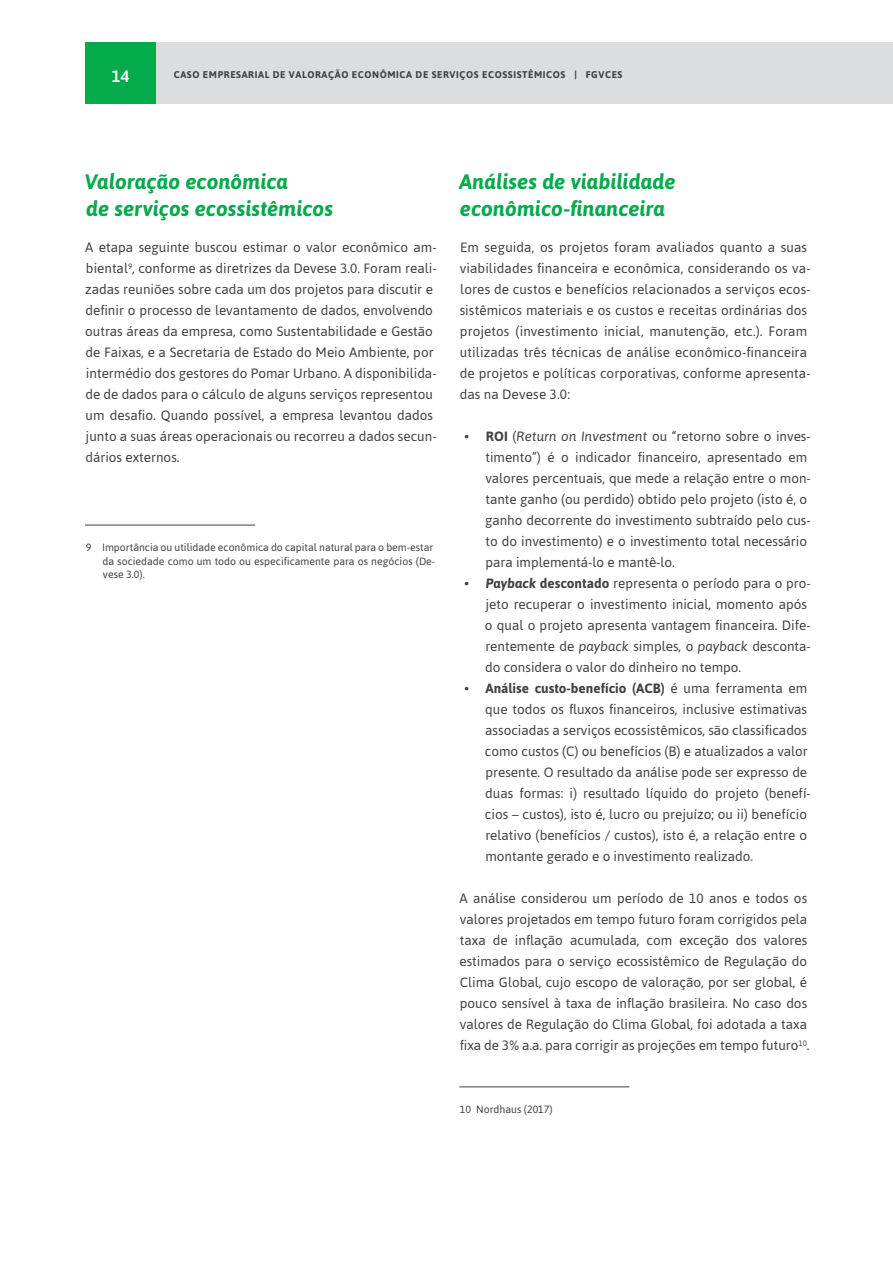
<style>
.page{position:relative;width:893px;height:1263px;background:#fff}
.page>*{position:absolute;margin:0;border:0;box-sizing:border-box;transform-origin:0 0}
.t1{font:italic 700 21px/27px "Asap";letter-spacing:.005em;color:#05aa4b}
.t2{font:500 16.5px "Asap";color:#fff}
.t3{font:13.5px/21px "Asap";color:#414042}
.t4{font:10.5px/13.5px "Asap";color:#414042}
.t5{font:700 9.75px "Asap";letter-spacing:.06em;color:#414042}
.s1{font-weight:700}
.s2{font-style:italic}
.s3{font-weight:700;font-style:italic}
</style>
<div class="page">
<div style="left:85px;top:43px;width:808px;height:61px;background:#dcddde"></div>
<div style="left:85px;top:43px;width:71px;height:61px;background:#05aa4b"></div>
<hr style="left:85px;top:525px;width:170px;height:1px;background:#414042">
<hr style="left:459px;top:1086px;width:170px;height:1px;background:#414042">
<p class="t2" style="left:112px;top:65px;width:19px">14</p>
<p class="t5" style="left:174px;top:68px;width:450px">CASO EMPRESARIAL DE VALORAÇÃO ECONÔMICA DE SERVIÇOS ECOSSISTÊMICOS | FGVCES</p>
<h1 class="t1" style="left:85px;top:167px;width:250px">Valoração econômica<br>de serviços ecossistêmicos</h1>
<p class="t3" style="left:85px;top:236px;width:353px">A etapa seguinte buscou estimar o valor econômico am&shy;biental<sup>9</sup>, conforme as diretrizes da Devese 3.0. Foram reali&shy;zadas reuniões sobre cada um dos projetos para discutir e definir o processo de levantamento de dados, envolvendo outras áreas da empresa, como Sustentabilidade e Gestão de Faixas, e a Secretaria de Estado do Meio Ambiente, por intermédio dos gestores do Pomar Urbano. A disponibilida&shy;de de dados para o cálculo de alguns serviços representou um desafio. Quando possível, a empresa levantou dados junto a suas áreas operacionais ou recorreu a dados secun&shy;dários externos.</p>
<p class="t4" style="left:103px;top:540px;width:334px;text-indent:-17px">9 Importância ou utilidade econômica do capital natural para o bem-estar da sociedade como um todo ou especificamente para os negócios (De&shy;vese 3.0).</p>
<h1 class="t1" style="left:459px;top:167px;width:218px">Análises de viabilidade econômico-financeira</h1>
<p class="t3" style="left:460px;top:236px;width:353px">Em seguida, os projetos foram avaliados quanto a suas viabilidades financeira e econômica, considerando os va&shy;lores de custos e benefícios relacionados a serviços ecos&shy;sistêmicos materiais e os custos e receitas ordinárias dos projetos (investimento inicial, manutenção, etc.). Foram utilizadas três técnicas de análise econômico-financeira de projetos e políticas corporativas, conforme apresenta&shy;das na Devese 3.0:</p>
<p class="t3" style="left:485px;top:425px;width:327px;text-indent:-20px"><span class="s1">• ROI</span> (<span class="s2">Return on Investment</span> ou “retorno sobre o inves&shy;timento”) é o indicador financeiro, apresentado em valores percentuais, que mede a relação entre o mon&shy;tante ganho (ou perdido) obtido pelo projeto (isto é, o ganho decorrente do investimento subtraído pelo cus&shy;to do investimento) e o investimento total necessário para implementá-lo e mantê-lo.</p>
<p class="t3" style="left:485px;top:572px;width:327px;text-indent:-20px"><span class="s3">• Payback</span> <span class="s1">descontado</span> representa o período para o pro&shy;jeto recuperar o investimento inicial, momento após o qual o projeto apresenta vantagem financeira. Dife&shy;rentemente de <span class="s2">payback</span> simples, o <span class="s2">payback</span> desconta&shy;do considera o valor do dinheiro no tempo.</p>
<p class="t3" style="left:485px;top:677px;width:327px;text-indent:-20px"><span class="s1">• Análise custo-benefício (ACB)</span> é uma ferramenta em que todos os fluxos financeiros, inclusive estimativas associadas a serviços ecossistêmicos, são classificados como custos (C) ou benefícios (B) e atualizados a valor presente. O resultado da análise pode ser expresso de duas formas: i) resultado líquido do projeto (benefí&shy;cios – custos), isto é, lucro ou prejuízo; ou ii) benefício relativo (benefícios / custos), isto é, a relação entre o montante gerado e o investimento realizado.</p>
<p class="t3" style="left:459px;top:887px;width:352px">A análise considerou um período de 10 anos e todos os valores projetados em tempo futuro foram corrigidos pela taxa de inflação acumulada, com exceção dos valores estimados para o serviço ecossistêmico de Regulação do Clima Global, cujo escopo de valoração, por ser global, é pouco sensível à taxa de inflação brasileira. No caso dos valores de Regulação do Clima Global, foi adotada a taxa fixa de 3% a.a. para corrigir as projeções em tempo futuro<sup>10</sup>.</p>
<p class="t4" style="left:460px;top:1102px;width:94px">10 Nordhaus (2017)</p>
</div>
